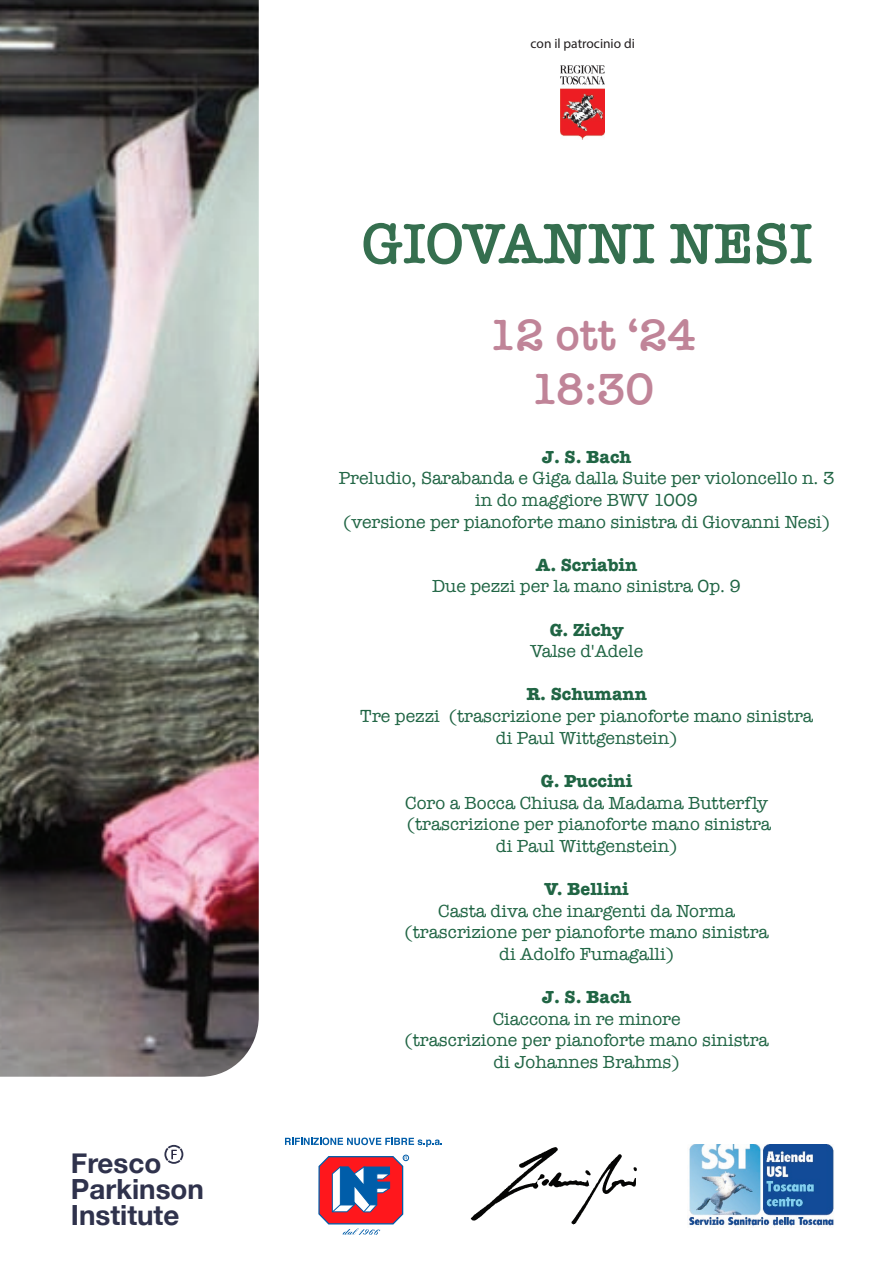
<style>
.page{position:relative;width:894px;height:1264px;background:#fff}
.page>*{position:absolute;margin:0;border:0;box-sizing:border-box;transform-origin:0 0}
.t1{font:600 58.5px "American Typewriter";color:#356f4f}
.t2{font:600 45px/54px "American Typewriter";color:#c08498;text-align:center}
.t3{font:700 27.75px/26.2px "Helvetica Neue";color:#2f324c}
.t4{font:18px/21.6px "American Typewriter";color:#206544;text-align:center}
.t5{font:700 18px "American Typewriter";color:#206544}
.t6{font:13.5px "Myriad Pro";color:#231f20}
</style>
<div class="page">
<img style="left:0;top:0;width:259px;height:1076px">
<svg style="left:164px;top:1144px;width:19px;height:19px"></svg>
<img style="left:688px;top:1144px;width:146px;height:82px">
<svg style="left:470px;top:1147px;width:166px;height:77px"></svg>
<svg style="left:318px;top:1154px;width:90px;height:80px"></svg>
<svg style="left:285px;top:1137px;width:157px;height:9px"></svg>
<img style="left:560px;top:65px;width:44px;height:74px">
<h3 class="t3" style="left:71px;top:1150px;width:135px">Fresco<br>Parkinson<br>Institute</h3>
<p class="t6" style="left:530px;top:36px;width:106px">con il patrocinio di</p>
<h1 class="t1" style="left:362px;top:199px;width:452px">GIOVANNI NESI</h1>
<h2 class="t2" style="left:489px;top:307px;width:209px">12 ott ‘24<br>18:30</h2>
<p class="t5" style="left:542px;top:441px;width:91px">J. S. Bach</p>
<p class="t4" style="left:339px;top:467px;width:497px">Preludio, Sarabanda e Giga dalla Suite per violoncello n. 3 in do maggiore BWV 1009<br>(versione per pianoforte mano sinistra di Giovanni Nesi)</p>
<p class="t5" style="left:536px;top:549px;width:103px">A. Scriabin</p>
<p class="t4" style="left:432px;top:575px;width:310px">Due pezzi per la mano sinistra Op. 9</p>
<p class="t5" style="left:549px;top:614px;width:75px">G. Zichy</p>
<p class="t4" style="left:530px;top:640px;width:115px">Valse d'Adele</p>
<p class="t5" style="left:526px;top:679px;width:122px">R. Schumann</p>
<p class="t4" style="left:360px;top:704px;width:454px">Tre pezzi (trascrizione per pianoforte mano sinistra di Paul Wittgenstein)</p>
<p class="t5" style="left:540px;top:765px;width:93px">G. Puccini</p>
<p class="t4" style="left:405px;top:791px;width:367px">Coro a Bocca Chiusa da Madama Butterfly (trascrizione per pianoforte mano sinistra di Paul Wittgenstein)</p>
<p class="t5" style="left:544px;top:873px;width:86px">V. Bellini</p>
<p class="t4" style="left:404px;top:899px;width:365px">Casta diva che inargenti da Norma (trascrizione per pianoforte mano sinistra di Adolfo Fumagalli)</p>
<p class="t5" style="left:542px;top:981px;width:91px">J. S. Bach</p>
<p class="t4" style="left:404px;top:1007px;width:365px">Ciaccona in re minore<br>(trascrizione per pianoforte mano sinistra di Johannes Brahms)</p>
</div>
